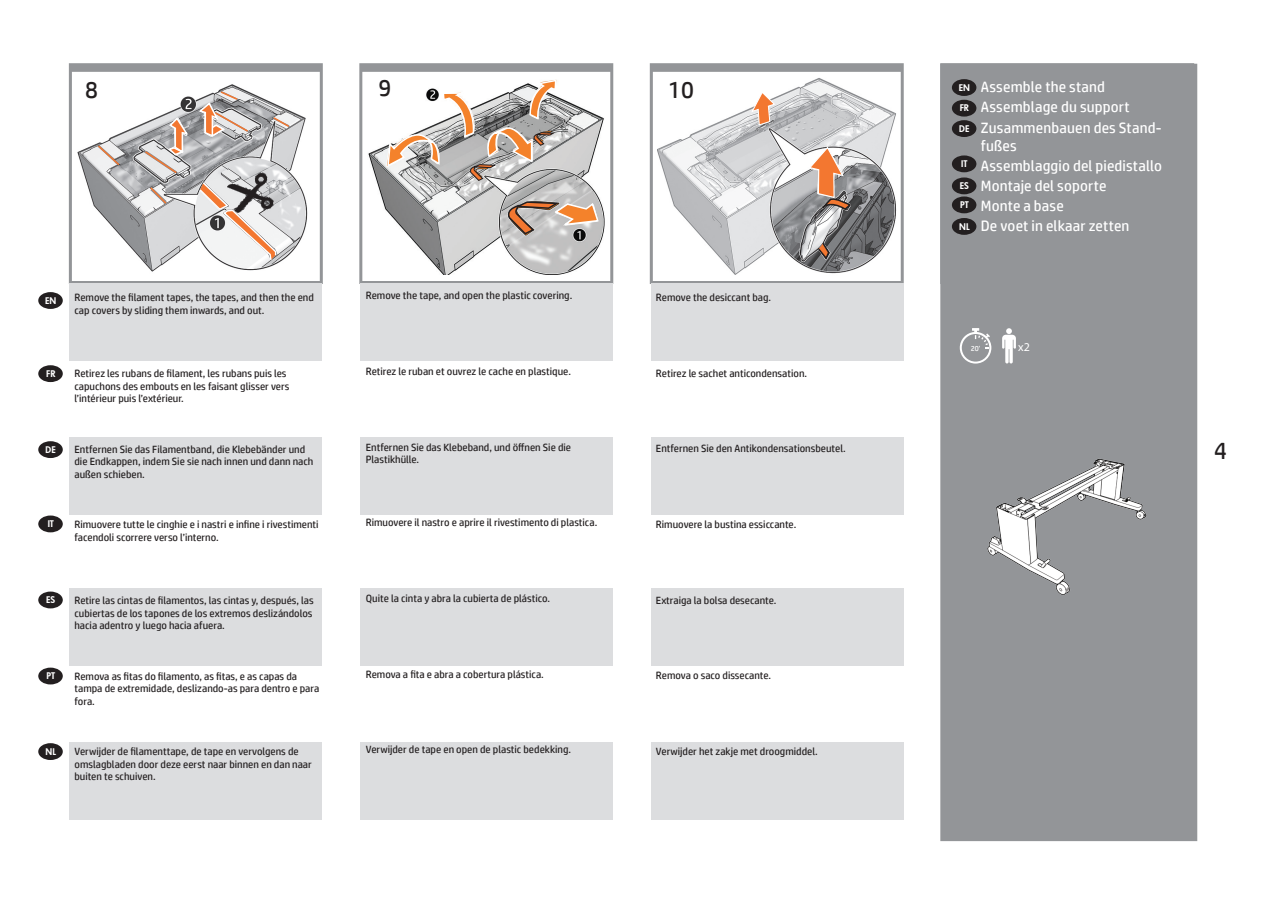
<style>
.page{position:relative;width:1270px;height:901px;background:#fff}
.page>*{position:absolute;margin:0;border:0;box-sizing:border-box;transform-origin:0 0}
.t1{font:24px "HP Simplified";color:#231f20}
.t2{font:15px/20.1px "HP Simplified";letter-spacing:.01em;color:#fff}
.t3{font:12px "Myriad Pro";color:#fff}
.t4{font:10.5px/12.6px "HP Simplified";color:#231f20}
.t5{font:9px "Futura Hv";color:#fff}
.t6{font:7.5px "HP Simplified";color:#fff}
</style>
<div class="page">
<div style="left:70px;top:65px;width:251px;height:217px;background:linear-gradient(to right,#989a9d,#989a9d)"></div>
<div style="left:71px;top:72px;width:250px;height:210px;background:#fff"></div>
<div style="left:69px;top:63px;width:254px;height:221px;border:3px solid #939598"></div>
<div style="left:359px;top:63px;width:254px;height:221px;border:3px solid #939598"></div>
<div style="left:651px;top:65px;width:251px;height:217px;background:linear-gradient(to right,#989a9d,#989a9d)"></div>
<div style="left:652px;top:72px;width:250px;height:210px;background:#fff"></div>
<div style="left:650px;top:63px;width:254px;height:221px;border:3px solid #939598"></div>
<img style="left:376px;top:96px;width:228px;height:179px">
<img style="left:77px;top:84px;width:230px;height:188px">
<img style="left:657px;top:78px;width:240px;height:197px">
<div style="left:940px;top:64px;width:257px;height:777px;background:#939598"></div>
<img style="left:987px;top:459px;width:159px;height:136px">
<div style="left:69px;top:284px;width:253px;height:77px;background:#dcdddf"></div>
<div style="left:651px;top:284px;width:252px;height:77px;background:#dcdddf"></div>
<div style="left:360px;top:284px;width:252px;height:77px;background:#dcdddf"></div>
<div style="left:69px;top:437px;width:253px;height:77px;background:#dcdddf"></div>
<div style="left:651px;top:437px;width:252px;height:77px;background:#dcdddf"></div>
<div style="left:360px;top:437px;width:252px;height:77px;background:#dcdddf"></div>
<div style="left:69px;top:588px;width:253px;height:77px;background:#dcdddf"></div>
<div style="left:651px;top:588px;width:252px;height:77px;background:#dcdddf"></div>
<div style="left:360px;top:588px;width:252px;height:77px;background:#dcdddf"></div>
<div style="left:69px;top:742px;width:253px;height:77px;background:#dcdddf"></div>
<div style="left:651px;top:742px;width:252px;height:77px;background:#dcdddf"></div>
<div style="left:360px;top:742px;width:252px;height:77px;background:#dcdddf"></div>
<div style="left:38px;top:743px;width:25px;height:17px;background:#231f20;border-radius:50%"></div>
<div style="left:38px;top:667px;width:25px;height:17px;background:#231f20;border-radius:50%"></div>
<div style="left:38px;top:591px;width:25px;height:17px;background:#231f20;border-radius:50%"></div>
<div style="left:38px;top:515px;width:25px;height:17px;background:#231f20;border-radius:50%"></div>
<div style="left:38px;top:441px;width:25px;height:17px;background:#231f20;border-radius:50%"></div>
<div style="left:38px;top:365px;width:25px;height:17px;background:#231f20;border-radius:50%"></div>
<div style="left:38px;top:292px;width:25px;height:17px;background:#231f20;border-radius:50%"></div>
<div style="left:952px;top:218px;width:24px;height:17px;background:#231f20;border-radius:50%"></div>
<div style="left:952px;top:196px;width:24px;height:17px;background:#231f20;border-radius:50%"></div>
<div style="left:952px;top:177px;width:24px;height:17px;background:#231f20;border-radius:50%"></div>
<div style="left:952px;top:155px;width:24px;height:17px;background:#231f20;border-radius:50%"></div>
<div style="left:952px;top:120px;width:24px;height:17px;background:#231f20;border-radius:50%"></div>
<div style="left:952px;top:100px;width:24px;height:17px;background:#231f20;border-radius:50%"></div>
<div style="left:952px;top:79px;width:24px;height:17px;background:#231f20;border-radius:50%"></div>
<svg style="left:77px;top:84px;width:43px;height:20px"></svg>
<svg style="left:657px;top:78px;width:48px;height:25px"></svg>
<svg style="left:1002px;top:328px;width:14px;height:35px"></svg>
<svg style="left:960px;top:328px;width:31px;height:35px"></svg>
<svg style="left:96px;top:144px;width:25px;height:23px"></svg>
<svg style="left:149px;top:186px;width:19px;height:19px"></svg>
<svg style="left:272px;top:116px;width:19px;height:12px"></svg>
<svg style="left:198px;top:181px;width:79px;height:80px"></svg>
<svg style="left:143px;top:116px;width:47px;height:59px;background:#c7bdb8"></svg>
<svg style="left:197px;top:90px;width:53px;height:48px;background:#c4b7b0"></svg>
<svg style="left:504px;top:200px;width:96px;height:35px;background:#c1a796"></svg>
<svg style="left:367px;top:71px;width:190px;height:110px"></svg>
<svg style="left:751px;top:91px;width:25px;height:35px"></svg>
<svg style="left:816px;top:241px;width:14px;height:20px"></svg>
<svg style="left:808px;top:146px;width:43px;height:65px"></svg>
<h1 class="t1" style="left:85px;top:76px;width:14px">8</h1>
<h1 class="t1" style="left:378px;top:74px;width:14px">9</h1>
<h1 class="t1" style="left:668px;top:75px;width:27px">10</h1>
<p class="t5" style="left:959px;top:81px;width:13px">EN</p>
<p class="t5" style="left:960px;top:102px;width:11px">FR</p>
<p class="t5" style="left:959px;top:122px;width:12px">DE</p>
<p class="t5" style="left:961px;top:158px;width:8px">IT</p>
<p class="t5" style="left:960px;top:180px;width:11px">ES</p>
<p class="t5" style="left:960px;top:199px;width:10px">PT</p>
<p class="t5" style="left:959px;top:220px;width:12px">NL</p>
<h2 class="t2" style="left:981px;top:77px;width:182px">Assemble the stand<br>Assemblage du support<br>Zusammenbauen des Stand-</h2>
<h2 class="t2" style="left:981px;top:135px;width:183px">fußes<br>Assemblaggio del piedistallo<br>Montaje del soporte<br>Monte a base<br>De voet in elkaar zetten</h2>
<p class="t5" style="left:45px;top:294px;width:13px">EN</p>
<p class="t4" style="left:75px;top:291px;width:241px">Remove the filament tapes, the tapes, and then the end cap covers by sliding them inwards, and out.</p>
<p class="t4" style="left:366px;top:289px;width:208px">Remove the tape, and open the plastic covering.</p>
<p class="t4" style="left:656px;top:291px;width:117px">Remove the desiccant bag.</p>
<p class="t6" style="left:970px;top:344px;width:11px">20’</p>
<p class="t3" style="left:1018px;top:339px;width:13px">x2</p>
<p class="t5" style="left:46px;top:367px;width:11px">FR</p>
<p class="t4" style="left:75px;top:367px;width:216px">Retirez les rubans de filament, les rubans puis les capuchons des embouts en les faisant glisser vers l’intérieur puis l’extérieur.</p>
<p class="t4" style="left:366px;top:365px;width:207px">Retirez le ruban et ouvrez le cache en plastique.</p>
<p class="t4" style="left:656px;top:366px;width:153px">Retirez le sachet anticondensation.</p>
<p class="t5" style="left:46px;top:443px;width:12px">DE</p>
<p class="t4" style="left:75px;top:442px;width:240px">Entfernen Sie das Filamentband, die Klebebänder und die Endkappen, indem Sie sie nach innen und dann nach außen schieben.</p>
<p class="t4" style="left:366px;top:440px;width:207px">Entfernen Sie das Klebeband, und öffnen Sie die<br>Plastikhülle.</p>
<p class="t4" style="left:656px;top:442px;width:191px">Entfernen Sie den Antikondensationsbeutel.</p>
<h1 class="t1" style="left:1214px;top:437px;width:14px">4</h1>
<p class="t5" style="left:48px;top:517px;width:8px">IT</p>
<p class="t4" style="left:75px;top:518px;width:246px">Rimuovere tutte le cinghie e i nastri e infine i rivestimenti facendoli scorrere verso l’interno.</p>
<p class="t4" style="left:366px;top:516px;width:233px">Rimuovere il nastro e aprire il rivestimento di plastica.</p>
<p class="t4" style="left:656px;top:517px;width:142px">Rimuovere la bustina essiccante.</p>
<p class="t5" style="left:46px;top:593px;width:11px">ES</p>
<p class="t4" style="left:75px;top:593px;width:241px">Retire las cintas de filamentos, las cintas y, después, las cubiertas de los tapones de los extremos deslizándolos hacia adentro y luego hacia afuera.</p>
<p class="t4" style="left:366px;top:592px;width:186px">Quite la cinta y abra la cubierta de plástico.</p>
<p class="t4" style="left:656px;top:593px;width:122px">Extraiga la bolsa desecante.</p>
<p class="t5" style="left:46px;top:669px;width:10px">PT</p>
<p class="t4" style="left:75px;top:669px;width:246px">Remova as fitas do filamento, as fitas, e as capas da tampa de extremidade, deslizando-as para dentro e para fora.</p>
<p class="t4" style="left:366px;top:667px;width:180px">Remova a fita e abra a cobertura plástica.</p>
<p class="t4" style="left:656px;top:669px;width:117px">Remova o saco dissecante.</p>
<p class="t5" style="left:46px;top:745px;width:12px">NL</p>
<p class="t4" style="left:75px;top:745px;width:239px">Verwijder de filamenttape, de tape en vervolgens de omslagbladen door deze eerst naar binnen en dan naar buiten te schuiven.</p>
<p class="t4" style="left:366px;top:743px;width:207px">Verwijder de tape en open de plastic bedekking.</p>
<p class="t4" style="left:656px;top:744px;width:163px">Verwijder het zakje met droogmiddel.</p>
</div>
